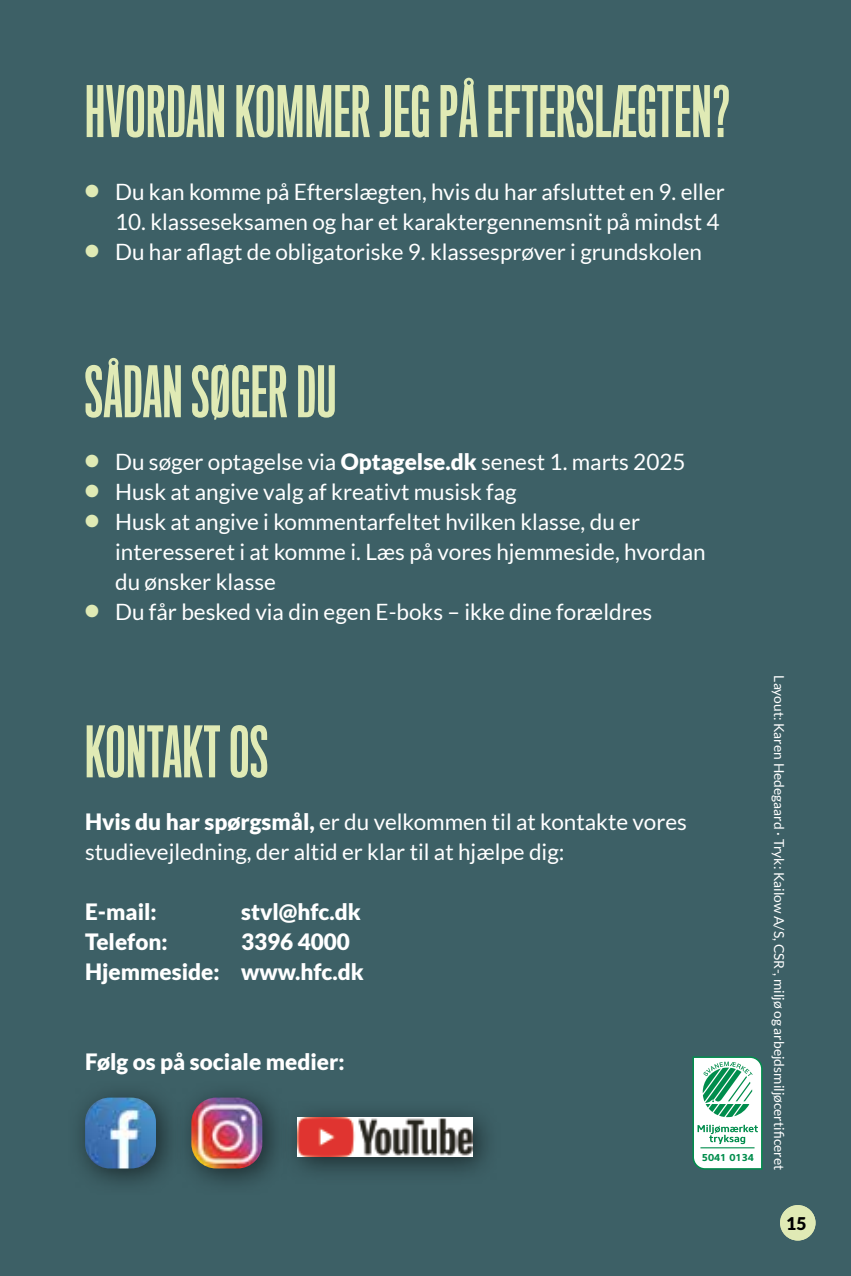
<style>
.page{position:relative;width:851px;height:1276px;background:#fff}
.page>*{position:absolute;margin:0;border:0;box-sizing:border-box;transform-origin:0 0}
.t1{font:65px "Titling Gothic FB Skyline Standard";letter-spacing:.015em;color:#e0eab5}
.t2{font:22.5px/30px "Lato";color:#fff}
.t3{font:900 22.5px/30px "Lato";color:#fff}
.t4{font:900 17.5px "Lato";color:#000}
.t5{font:13.75px "Lato";color:#fff}
.t6{font:700 10px "Core Sans NR65";color:#008d4c}
.s1{color:#e0eab5}
.s2{font-weight:900}
</style>
<div class="page">
<div style="left:0;top:0;width:850px;height:1276px;background:#3d6066"></div>
<div style="left:780px;top:1205px;width:35px;height:35px;background:#e0eab5;border-radius:50%"></div>
<div style="left:66px;top:1078px;width:119px;height:119px;background:#000;opacity:.55"></div>
<img style="left:85px;top:1097px;width:71px;height:71px">
<div style="left:173px;top:1079px;width:117px;height:117px;background:#000;opacity:.55"></div>
<img style="left:191px;top:1097px;width:71px;height:71px">
<div style="left:279px;top:1099px;width:222px;height:86px;background:#000;opacity:.55"></div>
<img style="left:298px;top:1118px;width:174px;height:39px">
<svg style="left:692px;top:1056px;width:70px;height:113px;background:#bbdfcf"></svg>
<hr style="left:700px;top:1147px;width:54px;height:1px;background:#008d4c">
<h1 class="t1" style="left:85px;top:75px;width:646px">HVORDAN KOMMER JEG PÅ EFTERSLÆGTEN?</h1>
<p class="t2" style="left:85px;top:176px;width:641px"><span class="s1">●</span> Du kan komme på Efterslægten, hvis du har afsluttet en 9. eller</p>
<p class="t2" style="left:115px;top:206px;width:605px">10. klasseseksamen og har et karaktergennemsnit på mindst 4</p>
<p class="t2" style="left:85px;top:236px;width:618px"><span class="s1">●</span> Du har aflagt de obligatoriske 9. klassesprøver i grundskolen</p>
<h1 class="t1" style="left:85px;top:355px;width:252px">SÅDAN SØGER DU</h1>
<p class="t2" style="left:85px;top:446px;width:601px"><span class="s1">●</span> Du søger optagelse via <span class="s2">Optagelse.dk</span> senest 1. marts 2025</p>
<p class="t2" style="left:85px;top:476px;width:433px"><span class="s1">●</span> Husk at angive valg af kreativt musisk fag</p>
<p class="t2" style="left:115px;top:506px;width:592px;text-indent:-30px"><span class="s1">●</span> Husk at angive i kommentarfeltet hvilken klasse, du er interesseret i at komme i. Læs på vores hjemmeside, hvordan du ønsker klasse</p>
<p class="t2" style="left:85px;top:596px;width:568px"><span class="s1">●</span> Du får besked via din egen E-boks – ikke dine forældres</p>
<h1 class="t1" style="left:85px;top:715px;width:184px">KONTAKT OS</h1>
<p class="t2" style="left:85px;top:806px;width:603px"><span class="s2">Hvis du har spørgsmål,</span> er du velkommen til at kontakte vores studievejledning, der altid er klar til at hjælpe dig:</p>
<p class="t3" style="left:85px;top:896px;width:73px">E-mail:</p>
<p class="t3" style="left:241px;top:896px;width:121px">stvl@hfc.dk</p>
<p class="t3" style="left:85px;top:926px;width:84px">Telefon:</p>
<p class="t3" style="left:85px;top:926px;width:280px;text-indent:156px">3396 4000<br>Hjemmeside: www.hfc.dk</p>
<p class="t3" style="left:85px;top:1046px;width:261px">Følg os på sociale medier:</p>
<p class="t6" style="left:701px;top:1150px;width:53px">5041 0134</p>
<p class="t5" style="left:786px;top:675px;width:496px;rotate:90deg">Layout: Karen Hedegaard · Tryk: Kailow A/S, CSR-, miljø og arbejdsmiljøcertificeret</p>
<p class="t4" style="left:786px;top:1213px;width:22px">15</p>
</div>
